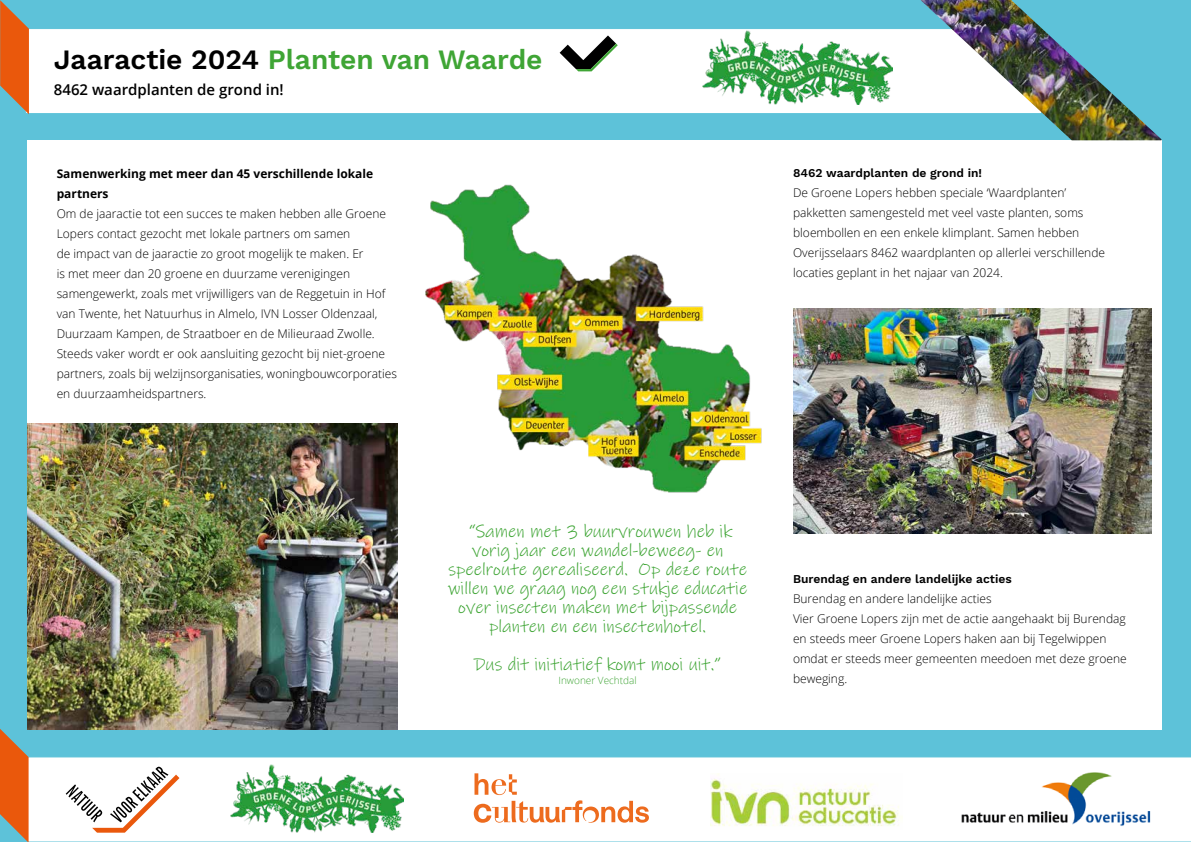
<style>
.page{position:relative;width:1191px;height:842px;background:#5dc2d9}
.page>*{position:absolute;margin:0;border:0;box-sizing:border-box;transform-origin:0 0}
.t1{font:600 28px "Work Sans";color:#3fa535}
.t2{font:18px/19px "Ink Free";color:#3fa535;text-align:center}
.t3{font:600 15px "Open Sans";color:#000}
.t4{font:300 12px/20px "Open Sans";color:#000}
.t5{font:600 12px "Work Sans";color:#000}
.t6{font:700 12px/20px "Open Sans";color:#000}
.t7{font:300 10px "Open Sans";color:#3fa535}
.s1{color:#000}
</style>
<div class="page">
<div style="left:28px;top:140px;width:1134px;height:590px;background:#fff"></div>
<div style="left:28px;top:29px;width:893px;height:86px;background:#fff"></div>
<svg style="left:0;top:0;width:29px;height:114px"></svg>
<div style="left:29px;top:757px;width:1162px;height:85px;background:#fff"></div>
<svg style="left:0;top:729px;width:29px;height:113px"></svg>
<img style="left:230px;top:764px;width:173px;height:68px">
<svg style="left:58px;top:758px;width:121px;height:75px;background:#ebe3de"></svg>
<svg style="left:474px;top:773px;width:175px;height:50px;background:#fbe1d1"></svg>
<img style="left:28px;top:423px;width:369px;height:307px">
<img style="left:921px;top:0;width:240px;height:140px">
<img style="left:703px;top:30px;width:189px;height:74px">
<svg style="left:559px;top:36px;width:58px;height:35px;background:#999e98"></svg>
<img style="left:710px;top:773px;width:192px;height:57px">
<img style="left:958px;top:759px;width:196px;height:77px">
<img style="left:793px;top:309px;width:358px;height:224px">
<img style="left:425px;top:184px;width:337px;height:309px">
<h1 class="t1" style="left:54px;top:43px;width:490px"><span class="s1">Jaaractie 2024</span> Planten van Waarde</h1>
<p class="t3" style="left:54px;top:80px;width:231px">8462 waardplanten de grond in!</p>
<p class="t6" style="left:57px;top:163px;width:318px">Samenwerking met meer dan 45 verschillende lokale partners</p>
<p class="t4" style="left:57px;top:203px;width:342px">Om de jaaractie tot een succes te maken hebben alle Groene Lopers contact gezocht met lokale partners om samen<br>de impact van de jaaractie zo groot mogelijk te maken. Er<br>is met meer dan 20 groene en duurzame verenigingen samengewerkt, zoals met vrijwilligers van de Reggetuin in Hof van Twente, het Natuurhus in Almelo, IVN Losser Oldenzaal, Duurzaam Kampen, de Straatboer en de Milieuraad Zwolle.<br>Steeds vaker wordt er ook aansluiting gezocht bij niet-groene partners, zoals bij welzijnsorganisaties, woningbouwcorporaties en duurzaamheidspartners.</p>
<p class="t5" style="left:793px;top:166px;width:190px">8462 waardplanten de grond in!</p>
<p class="t4" style="left:793px;top:183px;width:313px">De Groene Lopers hebben speciale ‘Waardplanten’ pakketten samengesteld met veel vaste planten, soms bloembollen en een enkele klimplant. Samen hebben Overijsselaars 8462 waardplanten op allerlei verschillende locaties geplant in het najaar van 2024.</p>
<h2 class="t2" style="left:448px;top:522px;width:301px">“Samen met 3 buurvrouwen heb ik vorig jaar een wandel-beweeg- en speelroute gerealiseerd. Op deze route willen we graag nog een stukje educatie over insecten maken met bijpassende planten en een insectenhotel.</h2>
<h2 class="t2" style="left:474px;top:655px;width:249px">Dus dit initiatief komt mooi uit.”</h2>
<p class="t7" style="left:558px;top:674px;width:80px">Inwoner Vechtdal</p>
<p class="t5" style="left:793px;top:572px;width:220px">Burendag en andere landelijke acties</p>
<p class="t4" style="left:793px;top:589px;width:335px">Burendag en andere landelijke acties<br>Vier Groene Lopers zijn met de actie aangehaakt bij Burendag en steeds meer Groene Lopers haken aan bij Tegelwippen omdat er steeds meer gemeenten meedoen met deze groene beweging.</p>
</div>
